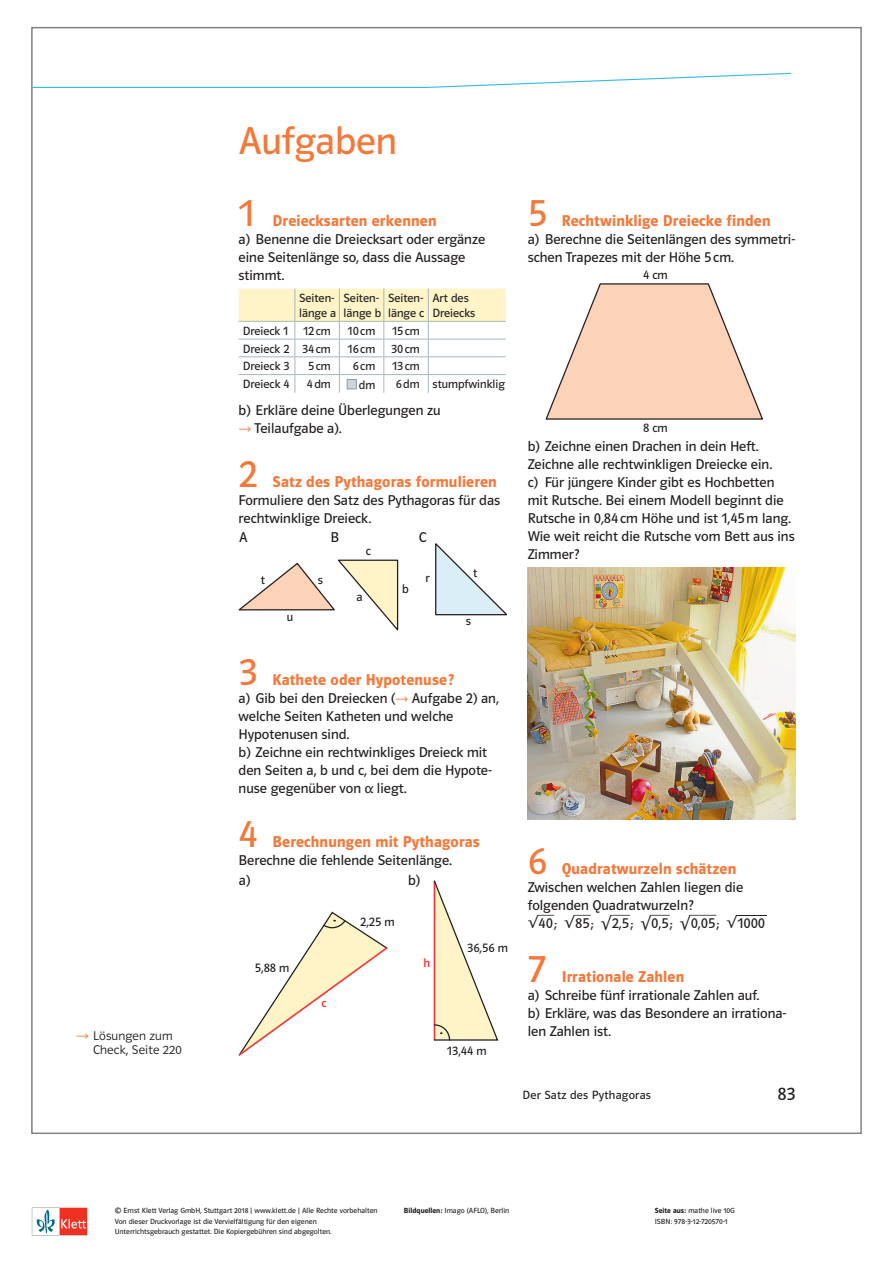
<style>
.page{position:relative;width:893px;height:1263px;background:#fff}
.page>*{position:absolute;margin:0;border:0;box-sizing:border-box;transform-origin:0 0}
.t1{font:39px "Polo MA11 K Buch";color:#f3793b}
.t2{font:37.95px "Polo MA11 K Buch";color:#f3793b}
.t3{font:18px "Polo MA11 K Buch";color:#231f20}
.t4{font:15.75px "Polo MA11 K Hfett";letter-spacing:.01em;color:#f3793b}
.t5{font:14.25px/18px "Polo MA11 K Buch";color:#231f20}
.t6{font:12.75px/13.5px "Polo ST11 K Leicht";letter-spacing:.01em;color:#231f20}
.t7{font:12.3px "Polo MA11 K Buch";color:#231f20}
.t8{font:12.3px "Polo MA11 K Krftg";color:#ee3d3c}
.t9{font:12px/15px "Polo MA11 K Buch";color:#231f20}
.t10{font:12px "Polo MA11 K Buch";letter-spacing:.02em;color:#231f20}
.t11{font:11.4px "Tahoma";color:#231f20;scale:2.55 1}
.t12{font:11.4px "Tahoma";color:#231f20;scale:3.02 1}
.t13{font:11.4px "Tahoma";color:#231f20;scale:4.18 1}
.t14{font:11.4px "Tahoma";color:#231f20;scale:4.69 1}
.t15{font:7.5px/10.1px "Polo ST11 K Buch";color:#231f20}
.s1{font-family:"Polo Formelsatz Buch"}
.s2{font-family:"Tahoma";font-size:13.65px}
.s3{font-family:"Tahoma";font-size:15.9px}
.s4{font-family:"Polo ST11 K Hfett"}
</style>
<div class="page">
<svg style="left:32px;top:1208px;width:55px;height:27px"></svg>
<svg style="left:239px;top:289px;width:267px;height:104px"></svg>
<div style="left:347px;top:379px;width:9px;height:10px;background:#cdd5db"></div>
<div style="left:347px;top:379px;width:10px;height:10px;border:1px solid #8c9faa"></div>
<svg style="left:239px;top:543px;width:267px;height:87px"></svg>
<svg style="left:239px;top:880px;width:260px;height:176px"></svg>
<svg style="left:546px;top:283px;width:217px;height:137px"></svg>
<img style="left:528px;top:568px;width:267px;height:252px">
<svg style="left:31px;top:72px;width:760px;height:17px"></svg>
<p class="t6" style="left:93px;top:1029px;width:90px">Lösungen zum<br>Check, Seite 220</p>
<h1 class="t1" style="left:239px;top:120px;width:160px">Aufgaben</h1>
<h2 class="t2" style="left:239px;top:193px;width:18px">1</h2>
<p class="t4" style="left:273px;top:212px;width:166px">Dreiecksarten erkennen</p>
<p class="t5" style="left:239px;top:230px;width:248px">a) Benenne die Dreiecksart oder ergänze eine Seitenlänge so, dass die Aussage stimmt.</p>
<p class="t9" style="left:299px;top:291px;width:39px">Seiten&shy;länge a</p>
<p class="t9" style="left:344px;top:291px;width:39px">Seiten&shy;länge b</p>
<p class="t9" style="left:388px;top:291px;width:38px">Seiten&shy;länge c</p>
<p class="t9" style="left:433px;top:291px;width:44px">Art des<br>Dreiecks</p>
<p class="t9" style="left:243px;top:323px;width:90px">Dreieck 1 12cm</p>
<p class="t9" style="left:348px;top:323px;width:29px">10cm</p>
<p class="t9" style="left:392px;top:323px;width:29px">15cm</p>
<p class="t9" style="left:243px;top:341px;width:90px">Dreieck 2 34cm</p>
<p class="t9" style="left:348px;top:341px;width:29px">16cm</p>
<p class="t9" style="left:391px;top:341px;width:30px">30cm</p>
<p class="t9" style="left:243px;top:359px;width:48px">Dreieck 3</p>
<p class="t9" style="left:308px;top:359px;width:24px">5cm</p>
<p class="t9" style="left:353px;top:359px;width:24px">6cm</p>
<p class="t9" style="left:392px;top:359px;width:29px">13cm</p>
<p class="t9" style="left:243px;top:377px;width:48px">Dreieck 4</p>
<p class="t9" style="left:307px;top:377px;width:26px">4dm</p>
<p class="t9" style="left:359px;top:377px;width:18px">dm</p>
<p class="t9" style="left:396px;top:377px;width:111px">6dm stumpfwinklig</p>
<p class="t5" style="left:255px;top:401px;width:188px;text-indent:-16px">b) Erkläre deine Überlegungen zu<br>Teilaufgabe a).</p>
<h2 class="t2" style="left:239px;top:454px;width:21px">2</h2>
<p class="t4" style="left:273px;top:473px;width:226px">Satz des Pythagoras formulieren</p>
<p class="t5" style="left:239px;top:491px;width:263px;line-height:18.5px">Formuliere den Satz des Pythagoras für das rechtwinklige Dreieck.<br>A</p>
<p class="t5" style="left:331px;top:528px;width:10px">B</p>
<p class="t5" style="left:419px;top:528px;width:9px">C</p>
<p class="t7" style="left:261px;top:573px;width:6px">t</p>
<p class="t7" style="left:287px;top:610px;width:8px">u</p>
<p class="t7" style="left:318px;top:573px;width:7px">s</p>
<p class="t7" style="left:366px;top:544px;width:7px">c</p>
<p class="t7" style="left:357px;top:590px;width:8px">a</p>
<p class="t7" style="left:402px;top:582px;width:8px">b</p>
<p class="t7" style="left:426px;top:571px;width:6px">r</p>
<p class="t7" style="left:473px;top:566px;width:6px">t</p>
<p class="t7" style="left:466px;top:614px;width:7px">s</p>
<h2 class="t2" style="left:239px;top:652px;width:21px">3</h2>
<p class="t4" style="left:273px;top:671px;width:183px">Kathete oder Hypotenuse?</p>
<p class="t5" style="left:239px;top:689px;width:262px">a) Gib bei den Dreiecken ( Aufgabe 2) an, welche Seiten Katheten und welche Hypotenusen sind.<br>b) Zeichne ein rechtwinkliges Dreieck mit den Seiten a, b und c, bei dem die Hypote&shy;nuse gegenüber von <span class="s1">α</span> liegt.</p>
<h2 class="t2" style="left:239px;top:814px;width:21px">4</h2>
<p class="t4" style="left:273px;top:833px;width:209px">Berechnungen mit Pythagoras</p>
<p class="t5" style="left:239px;top:850px;width:215px;line-height:20.5px">Berechne die fehlende Seitenlänge. a)</p>
<p class="t5" style="left:408px;top:872px;width:14px">b)</p>
<p class="t7" style="left:255px;top:961px;width:36px">5,88 m</p>
<p class="t8" style="left:322px;top:996px;width:7px">c</p>
<p class="t7" style="left:360px;top:915px;width:36px">2,25 m</p>
<p class="t8" style="left:424px;top:956px;width:8px">h</p>
<p class="t7" style="left:467px;top:941px;width:42px">36,56 m</p>
<p class="t7" style="left:447px;top:1044px;width:41px">13,44 m</p>
<h2 class="t2" style="left:528px;top:193px;width:21px">5</h2>
<p class="t4" style="left:562px;top:212px;width:210px">Rechtwinklige Dreiecke finden</p>
<p class="t5" style="left:528px;top:230px;width:269px">a) Berechne die Seitenlängen des symmetri&shy;schen Trapezes mit der Höhe 5cm.</p>
<p class="t7" style="left:643px;top:269px;width:26px">4 cm</p>
<p class="t7" style="left:643px;top:421px;width:26px">8 cm</p>
<p class="t5" style="left:528px;top:437px;width:269px">b) Zeichne einen Drachen in dein Heft.<br>Zeichne alle rechtwinkligen Dreiecke ein.<br>c) Für jüngere Kinder gibt es Hochbetten mit Rutsche. Bei einem Modell beginnt die Rutsche in 0,84cm Höhe und ist 1,45m lang.<br>Wie weit reicht die Rutsche vom Bett aus ins Zimmer?</p>
<h2 class="t2" style="left:528px;top:841px;width:21px">6</h2>
<p class="t4" style="left:562px;top:860px;width:176px">Quadratwurzeln schätzen</p>
<p class="t5" style="left:528px;top:878px;width:239px">Zwischen welchen Zahlen liegen die folgenden Quadratwurzeln?<br><span class="s2">√</span>40 ; <span class="s2">√</span>85 ; <span class="s3">√</span>2,5 ; <span class="s3">√</span>0,5 ; <span class="s3">√</span>0,05 ; <span class="s2">√</span>1000</p>
<p class="t11" style="left:538px;top:902px;width:8px">_</p>
<p class="t11" style="left:575px;top:902px;width:8px">_</p>
<p class="t12" style="left:611px;top:902px;width:8px">_</p>
<p class="t12" style="left:651px;top:902px;width:8px">_</p>
<p class="t13" style="left:690px;top:902px;width:8px">_</p>
<p class="t14" style="left:737px;top:902px;width:8px">_</p>
<h2 class="t2" style="left:528px;top:949px;width:19px">7</h2>
<p class="t4" style="left:562px;top:968px;width:124px">Irrationale Zahlen</p>
<p class="t5" style="left:528px;top:986px;width:260px">a) Schreibe fünf irrationale Zahlen auf.<br>b) Erkläre, was das Besondere an irrationa&shy;len Zahlen ist.</p>
<p class="t10" style="left:523px;top:1088px;width:130px">Der Satz des Pythagoras</p>
<p class="t3" style="left:777px;top:1084px;width:20px">83</p>
<p class="t15" style="left:115px;top:1206px;width:264px">© Ernst Klett Verlag GmbH, Stuttgart 2018 | www.klett.de | Alle Rechte vorbehalten<br>Von dieser Druckvorlage ist die Vervielfältigung für den eigenen<br>Unterrichtsgebrauch gestattet. Die Kopiergebühren sind abgegolten.</p>
<p class="t15" style="left:404px;top:1206px;width:107px"><span class="s4">Bildquellen:</span> Imago (AFLO), Berlin</p>
<p class="t15" style="left:655px;top:1206px;width:82px"><span class="s4">Seite aus:</span> mathe live 10G<br>ISBN: 978-3-12-720570-1</p>
</div>
